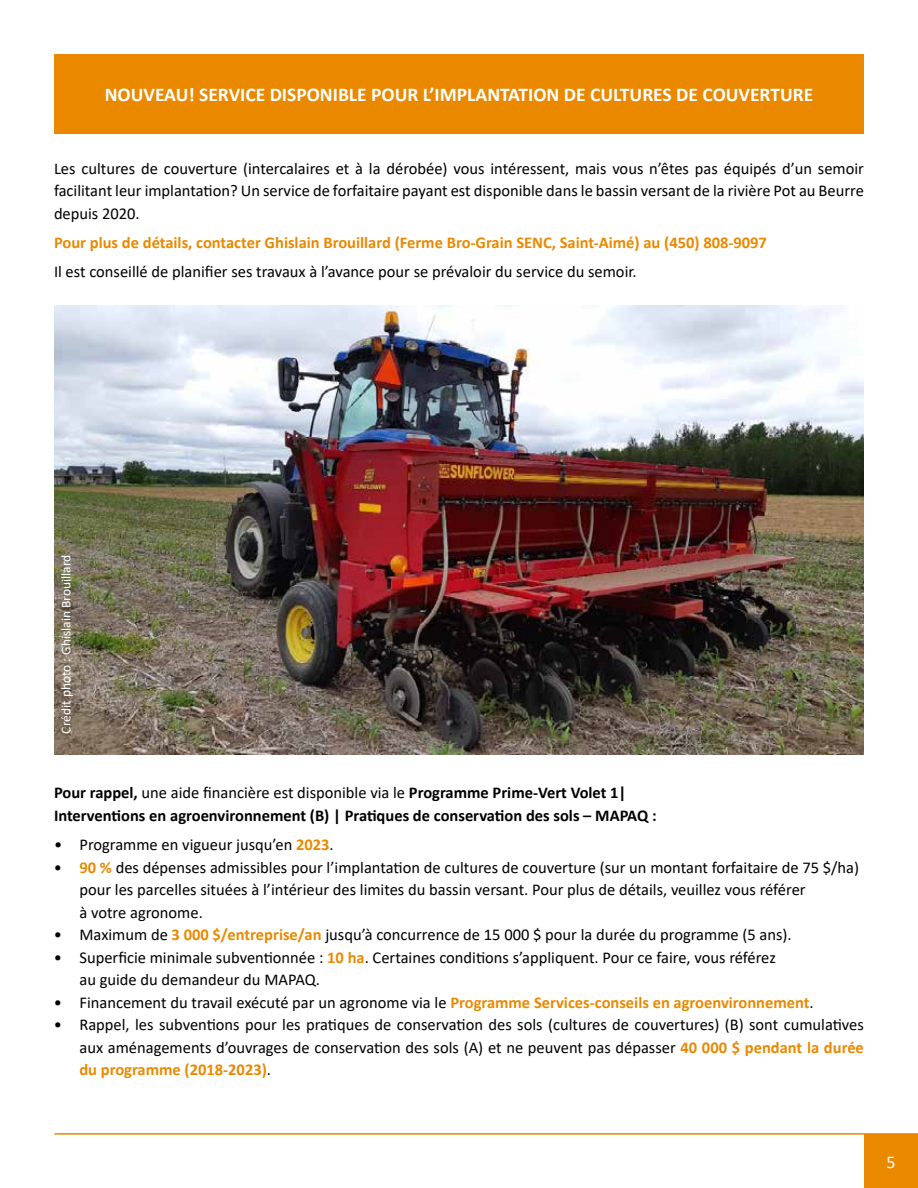
<style>
.page{position:relative;width:918px;height:1188px;background:#fff}
.page>*{position:absolute;margin:0;border:0;box-sizing:border-box;transform-origin:0 0}
.t1{font:700 19.5px "Calibri";color:#fff}
.t2{font:18px "Calibri";color:#fff}
.t3{font:16.5px/22.5px "Calibri";color:#000;text-align:justify}
.t4{font:700 16.5px/22.5px "Calibri";color:#000}
.t5{font:700 16.5px "Calibri";color:#ea8900}
.t6{font:13.5px "Calibri";color:#fff}
.s1{font-weight:400}
.s2{font-weight:700;color:#ea8900}
</style>
<div class="page">
<div style="left:864px;top:1134px;width:54px;height:54px;background:#ea8900"></div>
<hr style="left:55px;top:1133px;width:863px;height:2px;background:#ea8900">
<div style="left:54px;top:54px;width:810px;height:79px;background:#ea8900"></div>
<img style="left:54px;top:305px;width:810px;height:450px">
<p class="t1" style="left:105px;top:81px;width:710px">NOUVEAU! SERVICE DISPONIBLE POUR L’IMPLANTATION DE CULTURES DE COUVERTURE</p>
<p class="t3" style="left:54px;top:157px;width:812px">Les cultures de couverture (intercalaires et à la dérobée) vous intéressent, mais vous n’êtes pas équipés d’un semoir facilitant leur implantation? Un service de forfaitaire payant est disponible dans le bassin versant de la rivière Pot au Beurre depuis 2020.</p>
<p class="t5" style="left:54px;top:231px;width:714px">Pour plus de détails, contacter Ghislain Brouillard (Ferme Bro-Grain SENC, Saint-Aimé) au (450) 808-9097</p>
<p class="t3" style="left:54px;top:260px;width:584px">Il est conseillé de planifier ses travaux à l’avance pour se prévaloir du service du semoir.</p>
<p class="t6" style="left:57px;top:734px;width:180px;rotate:-90deg">Crédit photo : Ghislain Brouillard</p>
<p class="t4" style="left:54px;top:782px;width:604px">Pour rappel, <span class="s1">une aide financière est disponible via le</span> Programme Prime-Vert Volet 1|<br>Interventions en agroenvironnement (B) | Pratiques de conservation des sols – MAPAQ :</p>
<p class="t3" style="left:54px;top:833px;width:281px">• Programme en vigueur jusqu’en <span class="s2">2023</span>.</p>
<p class="t3" style="left:79px;top:856px;width:781px;text-align:left;text-indent:-25px">• <span class="s2">90 %</span> des dépenses admissibles pour l’implantation de cultures de couverture (sur un montant forfaitaire de 75 $/ha) pour les parcelles situées à l’intérieur des limites du bassin versant. Pour plus de détails, veuillez vous référer<br>à votre agronome.</p>
<p class="t3" style="left:54px;top:923px;width:739px">• Maximum de <span class="s2">3 000 $/entreprise/an</span> jusqu’à concurrence de 15 000 $ pour la durée du programme (5 ans).</p>
<p class="t3" style="left:79px;top:946px;width:698px;text-indent:-25px">• Superficie minimale subventionnée : <span class="s2">10 ha</span>. Certaines conditions s’appliquent. Pour ce faire, vous référez au guide du demandeur du MAPAQ.</p>
<p class="t3" style="left:54px;top:991px;width:761px">• Financement du travail exécuté par un agronome via le <span class="s2">Programme Services-conseils en agroenvironnement</span>.</p>
<p class="t3" style="left:79px;top:1013px;width:786px;text-indent:-25px">• Rappel, les subventions pour les pratiques de conservation des sols (cultures de couvertures) (B) sont cumulatives aux aménagements d’ouvrages de conservation des sols (A) et ne peuvent pas dépasser <span class="s2">40 000 $ pendant la durée du programme (2018-2023)</span>.</p>
<p class="t2" style="left:886px;top:1149px;width:11px">5</p>
</div>
